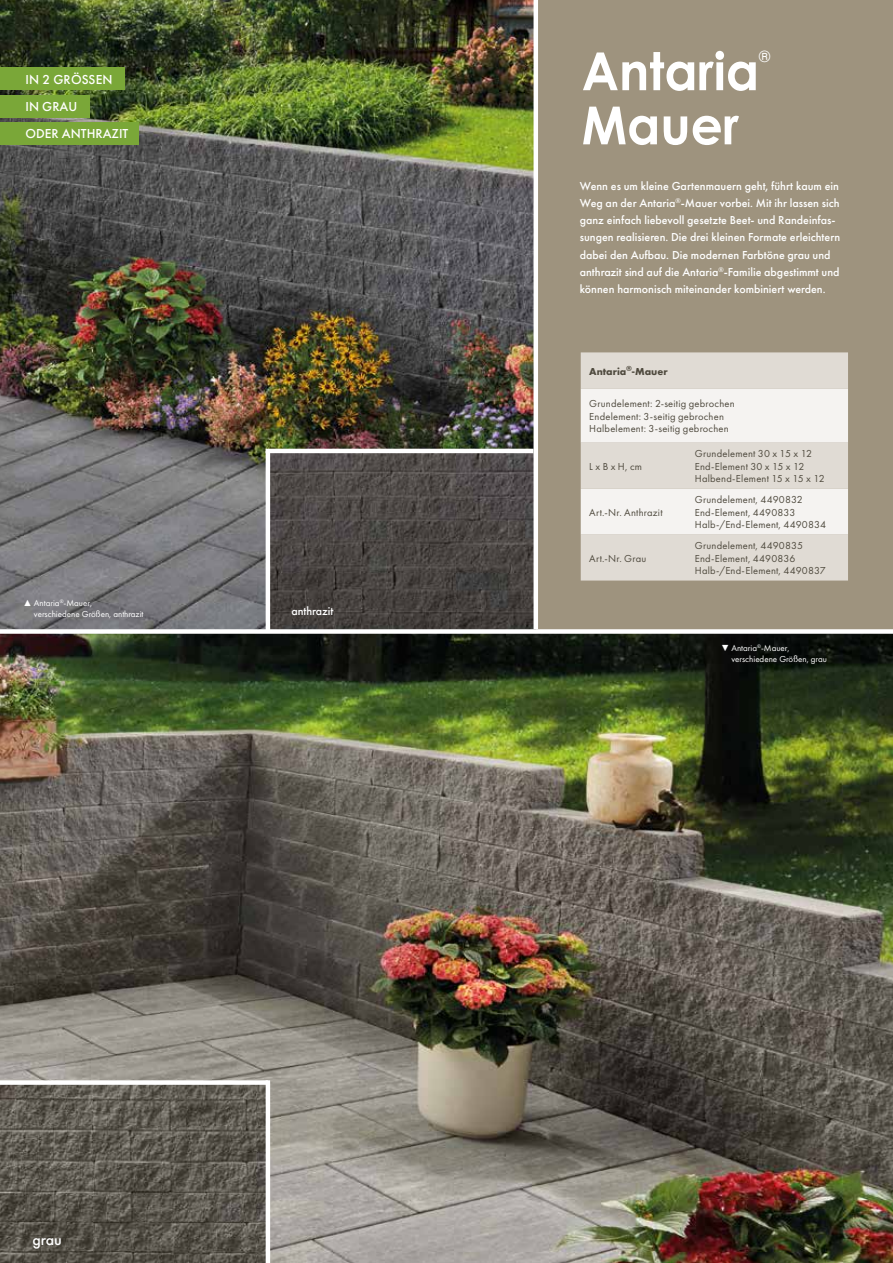
<style>
.page{position:relative;width:893px;height:1263px;background:#fff}
.page>*{position:absolute;margin:0;border:0;box-sizing:border-box;transform-origin:0 0}
.t1{font:700 52.5px "Century Gothic";color:#fff;scale:.96 1}
.t2{font:500 15.9px "Futura PT";color:#fff}
.t3{font:15.3px "Century Gothic";color:#fff;scale:.96 1}
.t4{font:500 13.5px/27px "Futura PT";color:#fff}
.t5{font:500 12px/17.2px "Futura PT";color:#fff}
.t6{font:10.5px/12.6px "Futura PT";letter-spacing:.02em;color:#4f4a3e}
.t7{font:700 10.5px "Futura PT";color:#4f4a3e}
.t8{font:9px/10.8px "Futura PT";color:#fff}
.s1{font-family:"Arial";font-weight:700}
</style>
<div class="page">
<div style="left:536px;top:0;width:357px;height:631px;background:#9e937e"></div>
<div style="left:581px;top:352px;width:267px;height:228px;background:#e0dbd4"></div>
<svg style="left:581px;top:388px;width:267px;height:147px"></svg>
<img style="left:0;top:0;width:533px;height:629px">
<img style="left:270px;top:453px;width:263px;height:176px">
<div style="left:0;top:68px;width:124px;height:22px;background:#7aa738"></div>
<div style="left:0;top:95px;width:89px;height:22px;background:#7aa738"></div>
<div style="left:0;top:122px;width:138px;height:22px;background:#7aa738"></div>
<hr style="left:266px;top:451px;width:4px;height:180px;background:#fff">
<hr style="left:266px;top:449px;width:267px;height:4px;background:#fff">
<div style="left:533px;top:0;width:5px;height:629px;background:#fff"></div>
<img style="left:0;top:634px;width:893px;height:629px">
<img style="left:0;top:1085px;width:266px;height:178px">
<hr style="left:266px;top:1080px;width:4px;height:183px;background:#fff">
<div style="left:0;top:1080px;width:268px;height:5px;background:#fff"></div>
<div style="left:0;top:629px;width:893px;height:5px;background:#fff"></div>
<p class="t4" style="left:26px;top:66px;width:104px">IN 2 GRÖSSEN<br>IN GRAU<br>ODER ANTHRAZIT</p>
<p class="t8" style="left:34px;top:597px;width:111px;text-indent:-11px"><span class="s1">▲</span> Antaria<sup>®</sup>-Mauer,<br>verschiedene Größen, anthrazit</p>
<p class="t5" style="left:291px;top:602px;width:44px">anthrazit</p>
<h2 class="t2" style="left:32px;top:1230px;width:31px">grau</h2>
<h1 class="t1" style="left:582px;top:38px;width:186px">Antaria</h1>
<p class="t3" style="left:759px;top:48px;width:13px">®</p>
<h1 class="t1" style="left:582px;top:92px;width:165px">Mauer</h1>
<p class="t5" style="left:580px;top:177px;width:262px">Wenn es um kleine Gartenmauern geht, führt kaum ein Weg an der Antaria<sup>®</sup>-Mauer vorbei. Mit ihr lassen sich ganz einfach liebevoll gesetzte Beet- und Randeinfas&shy;sungen realisieren. Die drei kleinen Formate erleichtern dabei den Aufbau. Die modernen Farbtöne grau und anthrazit sind auf die Antaria<sup>®</sup>-Familie abgestimmt und können harmonisch miteinander kombiniert werden.</p>
<p class="t7" style="left:589px;top:365px;width:80px">Antaria<sup>®</sup>-Mauer</p>
<p class="t6" style="left:589px;top:397px;width:147px">Grundelement: 2-seitig gebrochen<br>Endelement: 3-seitig gebrochen<br>Halbelement: 3-seitig gebrochen</p>
<p class="t6" style="left:589px;top:460px;width:54px">L x B x H, cm</p>
<p class="t6" style="left:695px;top:447px;width:131px">Grundelement 30 x 15 x 12<br>End-Element 30 x 15 x 12<br>Halbend-Element 15 x 15 x 12</p>
<p class="t6" style="left:589px;top:506px;width:75px">Art.-Nr. Anthrazit</p>
<p class="t6" style="left:589px;top:552px;width:59px">Art.-Nr. Grau</p>
<p class="t6" style="left:695px;top:493px;width:133px">Grundelement, 4490832<br>End-Element, 4490833<br>Halb-/End-Element, 4490834</p>
<p class="t6" style="left:695px;top:539px;width:132px">Grundelement, 4490835<br>End-Element, 4490836<br>Halb-/End-Element, 4490837</p>
<p class="t8" style="left:731px;top:643px;width:97px;text-indent:-11px"><span class="s1">▼</span> Antaria<sup>®</sup>-Mauer, verschiedene Größen, grau</p>
</div>
